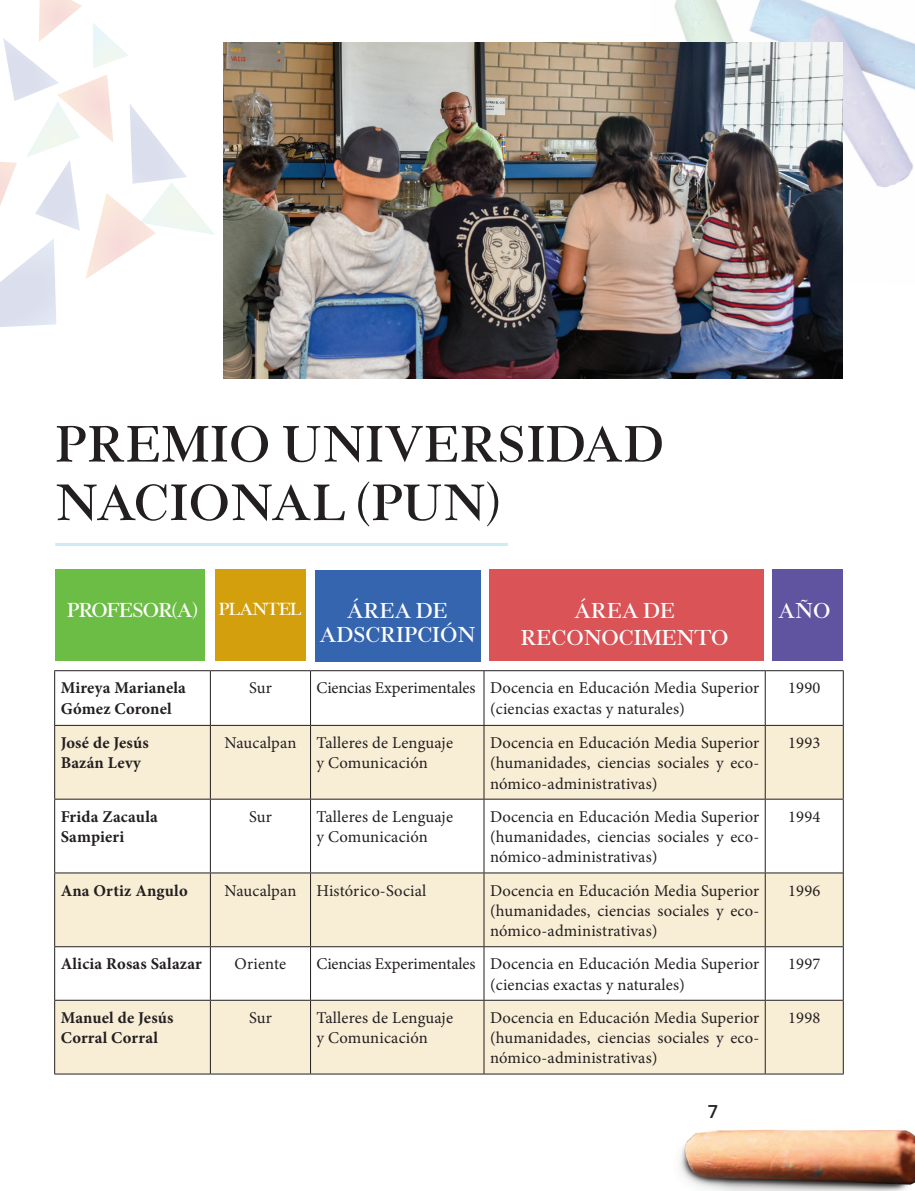
<style>
.page{position:relative;width:915px;height:1191px;background:#fff}
.page>*{position:absolute;margin:0;border:0;box-sizing:border-box;transform-origin:0 0}
.t1{font:600 57px/58.5px "Wessex";letter-spacing:.01em;color:#231f20}
.t2{font:600 24px/24px "Wessex";color:#fff;text-align:center}
.t3{font:600 22.5px "Wessex";letter-spacing:-.04em;color:#fff}
.t4{font:600 18px "Open Sans";color:#231f20}
.t5{font:16.5px/20.2px "Minion Pro";letter-spacing:.01em;color:#231f20}
.t6{font:700 16.5px/20.2px "Minion Pro";letter-spacing:.01em;color:#231f20}
.s1{font-size:19.5px}
</style>
<div class="page">
<img style="left:645px;top:0;width:269px;height:286px">
<img style="left:679px;top:1129px;width:235px;height:62px">
<div style="left:772px;top:570px;width:70px;height:91px;background:#6054a1"></div>
<div style="left:215px;top:570px;width:90px;height:91px;background:#d49f0c"></div>
<div style="left:55px;top:570px;width:150px;height:91px;background:#6cbd45"></div>
<div style="left:315px;top:570px;width:165px;height:91px;background:#3665b0"></div>
<div style="left:489px;top:570px;width:274px;height:91px;background:#da5357"></div>
<svg style="left:55px;top:726px;width:787px;height:347px;fill:#f8edd5"></svg>
<hr style="left:54px;top:670px;width:156px;height:1px;background:#231f20">
<hr style="left:54px;top:671px;width:1px;height:54px;background:#231f20">
<hr style="left:210px;top:670px;width:100px;height:1px;background:#231f20">
<hr style="left:210px;top:671px;width:1px;height:54px;background:#231f20">
<hr style="left:310px;top:670px;width:174px;height:1px;background:#231f20">
<hr style="left:310px;top:671px;width:1px;height:54px;background:#231f20">
<hr style="left:484px;top:670px;width:281px;height:1px;background:#231f20">
<hr style="left:483px;top:671px;width:1px;height:54px;background:#231f20">
<hr style="left:765px;top:670px;width:78px;height:1px;background:#231f20">
<hr style="left:764px;top:671px;width:1px;height:54px;background:#231f20">
<hr style="left:842px;top:671px;width:1px;height:54px;background:#231f20">
<hr style="left:210px;top:725px;width:1px;height:74px;background:#231f20">
<hr style="left:310px;top:725px;width:1px;height:74px;background:#231f20">
<hr style="left:483px;top:725px;width:1px;height:74px;background:#231f20">
<hr style="left:54px;top:799px;width:1px;height:73px;background:#231f20">
<hr style="left:210px;top:799px;width:1px;height:73px;background:#231f20">
<hr style="left:310px;top:799px;width:1px;height:73px;background:#231f20">
<hr style="left:483px;top:799px;width:1px;height:73px;background:#231f20">
<hr style="left:764px;top:799px;width:1px;height:73px;background:#231f20">
<hr style="left:842px;top:799px;width:1px;height:74px;background:#231f20">
<hr style="left:210px;top:873px;width:1px;height:73px;background:#231f20">
<hr style="left:310px;top:873px;width:1px;height:73px;background:#231f20">
<hr style="left:483px;top:873px;width:1px;height:73px;background:#231f20">
<hr style="left:764px;top:873px;width:1px;height:73px;background:#231f20">
<hr style="left:842px;top:873px;width:1px;height:73px;background:#231f20">
<hr style="left:54px;top:947px;width:1px;height:53px;background:#231f20">
<hr style="left:210px;top:947px;width:1px;height:53px;background:#231f20">
<hr style="left:310px;top:947px;width:1px;height:53px;background:#231f20">
<hr style="left:483px;top:947px;width:1px;height:53px;background:#231f20">
<hr style="left:764px;top:947px;width:1px;height:53px;background:#231f20">
<hr style="left:842px;top:946px;width:1px;height:54px;background:#231f20">
<hr style="left:210px;top:1000px;width:1px;height:73px;background:#231f20">
<hr style="left:310px;top:1000px;width:1px;height:73px;background:#231f20">
<hr style="left:483px;top:1000px;width:1px;height:73px;background:#231f20">
<hr style="left:764px;top:1000px;width:1px;height:73px;background:#231f20">
<hr style="left:842px;top:1000px;width:1px;height:73px;background:#231f20">
<hr style="left:54px;top:725px;width:156px;height:1px;background:#231f20">
<hr style="left:54px;top:725px;width:1px;height:74px;background:#231f20">
<hr style="left:210px;top:725px;width:100px;height:1px;background:#231f20">
<hr style="left:310px;top:725px;width:174px;height:1px;background:#231f20">
<hr style="left:484px;top:725px;width:281px;height:1px;background:#231f20">
<hr style="left:765px;top:725px;width:78px;height:1px;background:#231f20">
<hr style="left:764px;top:725px;width:1px;height:74px;background:#231f20">
<hr style="left:842px;top:725px;width:1px;height:74px;background:#231f20">
<hr style="left:54px;top:799px;width:156px;height:1px;background:#231f20">
<hr style="left:210px;top:799px;width:100px;height:1px;background:#231f20">
<hr style="left:310px;top:799px;width:174px;height:1px;background:#231f20">
<hr style="left:484px;top:799px;width:281px;height:1px;background:#231f20">
<hr style="left:765px;top:799px;width:78px;height:1px;background:#231f20">
<hr style="left:54px;top:872px;width:156px;height:1px;background:#231f20">
<hr style="left:54px;top:873px;width:1px;height:73px;background:#231f20">
<hr style="left:210px;top:872px;width:100px;height:1px;background:#231f20">
<hr style="left:310px;top:872px;width:174px;height:1px;background:#231f20">
<hr style="left:484px;top:872px;width:281px;height:1px;background:#231f20">
<hr style="left:765px;top:872px;width:77px;height:1px;background:#231f20">
<hr style="left:54px;top:946px;width:156px;height:1px;background:#231f20">
<hr style="left:210px;top:946px;width:100px;height:1px;background:#231f20">
<hr style="left:310px;top:946px;width:174px;height:1px;background:#231f20">
<hr style="left:484px;top:946px;width:281px;height:1px;background:#231f20">
<hr style="left:765px;top:946px;width:77px;height:1px;background:#231f20">
<hr style="left:54px;top:1000px;width:156px;height:1px;background:#231f20">
<hr style="left:54px;top:1000px;width:1px;height:73px;background:#231f20">
<hr style="left:210px;top:1000px;width:100px;height:1px;background:#231f20">
<hr style="left:310px;top:1000px;width:174px;height:1px;background:#231f20">
<hr style="left:484px;top:1000px;width:281px;height:1px;background:#231f20">
<hr style="left:765px;top:1000px;width:77px;height:1px;background:#231f20">
<hr style="left:54px;top:1073px;width:156px;height:1px;background:#231f20">
<hr style="left:210px;top:1073px;width:100px;height:1px;background:#231f20">
<hr style="left:310px;top:1073px;width:174px;height:1px;background:#231f20">
<hr style="left:484px;top:1073px;width:281px;height:1px;background:#231f20">
<hr style="left:765px;top:1073px;width:78px;height:1px;background:#231f20">
<hr style="left:55px;top:543px;width:452px;height:3px;background:#93d8ec">
<img style="left:223px;top:43px;width:619px;height:335px">
<svg style="left:0;top:0;width:215px;height:327px"></svg>
<h1 class="t1" style="left:55px;top:416px;width:610px">PREMIO UNIVERSIDAD<br>NACIONAL (PUN)</h1>
<h3 class="t3" style="left:67px;top:598px;width:236px">PROFESOR(A) <span class="s1">PLANTEL</span></h3>
<h2 class="t2" style="left:319px;top:599px;width:157px">ÁREA DE<br>ADSCRIPCIÓN</h2>
<h2 class="t2" style="left:520px;top:597px;width:209px;line-height:27px">ÁREA DE<br>RECONOCIMENTO</h2>
<h2 class="t2" style="left:777px;top:599px;width:54px">AÑO</h2>
<p class="t6" style="left:61px;top:677px;width:127px">Mireya Marianela<br>Gómez Coronel</p>
<p class="t5" style="left:249px;top:678px;width:24px">Sur</p>
<p class="t5" style="left:490px;top:678px;width:270px;text-indent:-173px">Ciencias Experimentales Docencia en Educación Media Superior (ciencias exactas y naturales)</p>
<p class="t5" style="left:787px;top:678px;width:34px">1990</p>
<p class="t6" style="left:61px;top:732px;width:89px">José de Jesús<br>Bazán Levy</p>
<p class="t5" style="left:316px;top:732px;width:138px;text-indent:-92px">Naucalpan Talleres de Lenguaje y Comunicación</p>
<p class="t5" style="left:490px;top:732px;width:271px;text-align:justify">Docencia en Educación Media Superior (humanidades, ciencias sociales y eco&shy;nómico-administrativas)</p>
<p class="t5" style="left:787px;top:732px;width:34px">1993</p>
<p class="t6" style="left:61px;top:806px;width:99px">Frida Zacaula<br>Sampieri</p>
<p class="t5" style="left:249px;top:806px;width:24px">Sur</p>
<p class="t5" style="left:316px;top:806px;width:138px">Talleres de Lenguaje y Comunicación</p>
<p class="t5" style="left:490px;top:806px;width:271px;text-align:justify">Docencia en Educación Media Superior (humanidades, ciencias sociales y eco&shy;nómico-administrativas)</p>
<p class="t5" style="left:787px;top:806px;width:34px">1994</p>
<p class="t6" style="left:61px;top:880px;width:129px">Ana Ortiz Angulo</p>
<p class="t5" style="left:224px;top:880px;width:203px">Naucalpan Histórico-Social</p>
<p class="t5" style="left:490px;top:880px;width:271px;text-align:justify">Docencia en Educación Media Superior (humanidades, ciencias sociales y eco&shy;nómico-administrativas)</p>
<p class="t5" style="left:787px;top:880px;width:34px">1996</p>
<p class="t6" style="left:61px;top:953px;width:143px">Alicia Rosas Salazar</p>
<p class="t5" style="left:234px;top:954px;width:53px">Oriente</p>
<p class="t5" style="left:490px;top:954px;width:270px;text-indent:-173px">Ciencias Experimentales Docencia en Educación Media Superior (ciencias exactas y naturales)</p>
<p class="t5" style="left:787px;top:954px;width:34px">1997</p>
<p class="t6" style="left:61px;top:1007px;width:114px">Manuel de Jesús<br>Corral Corral</p>
<p class="t5" style="left:249px;top:1007px;width:24px">Sur</p>
<p class="t5" style="left:316px;top:1007px;width:138px">Talleres de Lenguaje y Comunicación</p>
<p class="t5" style="left:490px;top:1007px;width:271px;text-align:justify">Docencia en Educación Media Superior (humanidades, ciencias sociales y eco&shy;nómico-administrativas)</p>
<p class="t5" style="left:787px;top:1007px;width:34px">1998</p>
<p class="t4" style="left:707px;top:1099px;width:12px">7</p>
</div>
